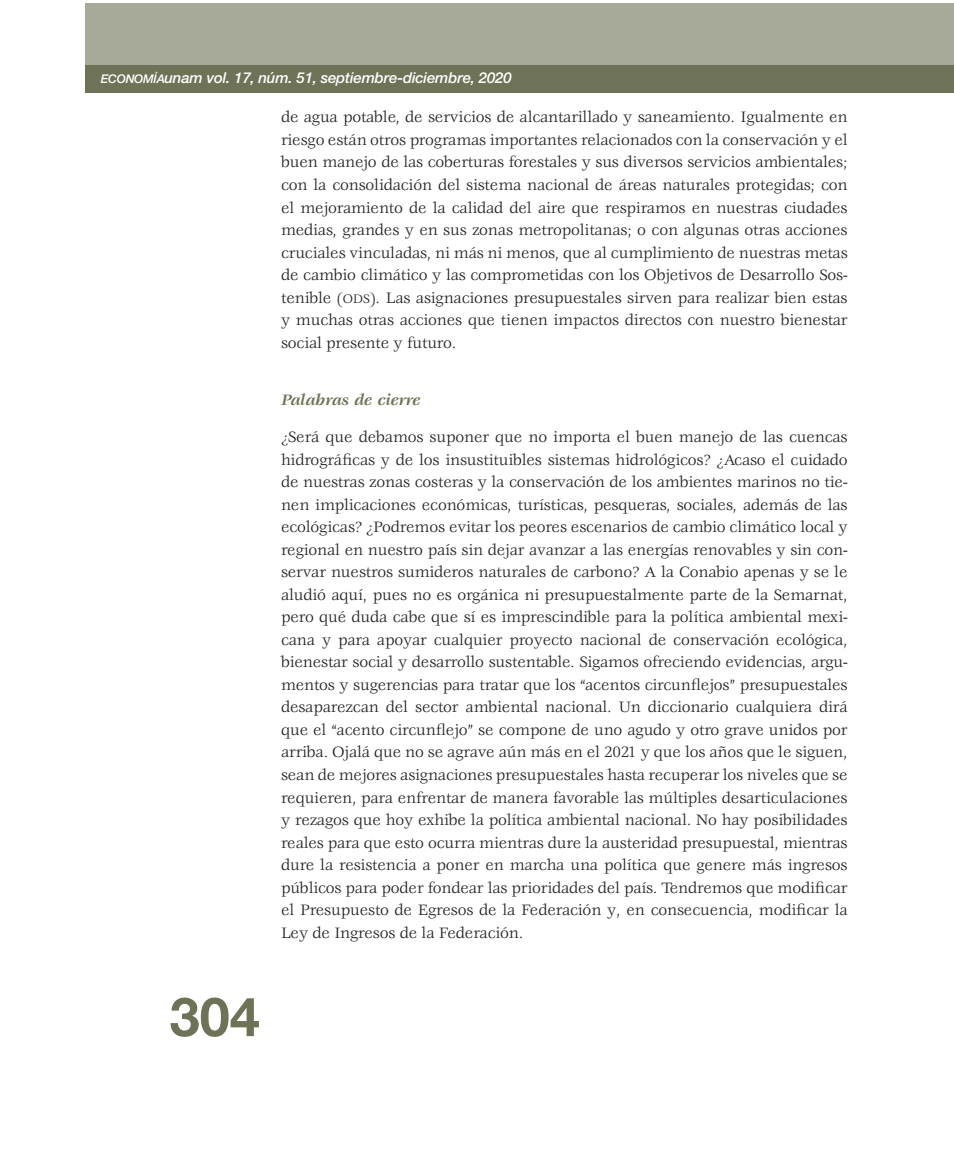
<style>
.page{position:relative;width:954px;height:1149px;background:#fff}
.page>*{position:absolute;margin:0;border:0;box-sizing:border-box;transform-origin:0 0}
.t1{font:700 54px "Helvetica Neue LT Std";color:#6e7256}
.INICIO_TXT{font:16.5px/22.5px "Veljovic";letter-spacing:-.01em;color:#231f20;text-align:justify}
.SUBTITULO{font:italic 700 16.5px "Veljovic";color:#6e7256}
.t2{font:italic 500 15px "Helvetica Neue LT Std";letter-spacing:-.01em;color:#fff}
.s1{font-family:"Helvetica Neue LT Std Md It SC800";font-weight:400;font-style:normal;font-size:12px}
.s2{font-size:13.5px}
</style>
<div class="page">
<div style="left:85px;top:3px;width:869px;height:67px;background:#a8aa99"></div>
<div style="left:85px;top:66px;width:869px;height:27px;background:#6e7256"></div>
<p class="t2" style="left:101px;top:69px;width:412px"><span class="s1">ECONOMÍA</span>unam vol. 17, núm. 51, septiembre-diciembre, 2020</p>
<p class="INICIO_TXT" style="left:281px;top:107px;width:568px">de agua potable, de servicios de alcantarillado y saneamiento. Igualmente en riesgo están otros programas importantes relacionados con la conservación y el buen manejo de las coberturas forestales y sus diversos servicios ambientales; con la consolidación del sistema nacional de áreas naturales protegidas; con el mejoramiento de la calidad del aire que respiramos en nuestras ciudades medias, grandes y en sus zonas metropolitanas; o con algunas otras acciones cruciales vinculadas, ni más ni menos, que al cumplimiento de nuestras metas de cambio climático y las comprometidas con los Objetivos de Desarrollo Sos&shy;tenible (<span class="s2">ODS</span>). Las asignaciones presupuestales sirven para realizar bien estas y muchas otras acciones que tienen impactos directos con nuestro bienestar social presente y futuro.</p>
<p class="SUBTITULO" style="left:281px;top:390px;width:141px">Palabras de cierre</p>
<p class="INICIO_TXT" style="left:281px;top:426px;width:568px">¿Será que debamos suponer que no importa el buen manejo de las cuencas hidrográficas y de los insustituibles sistemas hidrológicos? ¿Acaso el cuidado de nuestras zonas costeras y la conservación de los ambientes marinos no tie&shy;nen implicaciones económicas, turísticas, pesqueras, sociales, además de las ecológicas? ¿Podremos evitar los peores escenarios de cambio climático local y regional en nuestro país sin dejar avanzar a las energías renovables y sin con&shy;servar nuestros sumideros naturales de carbono? A la Conabio apenas y se le aludió aquí, pues no es orgánica ni presupuestalmente parte de la Semarnat, pero qué duda cabe que sí es imprescindible para la política ambiental mexi&shy;cana y para apoyar cualquier proyecto nacional de conservación ecológica, bienestar social y desarrollo sustentable. Sigamos ofreciendo evidencias, argu&shy;mentos y sugerencias para tratar que los “acentos circunflejos” presupuestales desaparezcan del sector ambiental nacional. Un diccionario cualquiera dirá que el “acento circunflejo” se compone de uno agudo y otro grave unidos por arriba. Ojalá que no se agrave aún más en el 2021 y que los años que le siguen, sean de mejores asignaciones presupuestales hasta recuperar los niveles que se requieren, para enfrentar de manera favorable las múltiples desarticulaciones y rezagos que hoy exhibe la política ambiental nacional. No hay posibilidades reales para que esto ocurra mientras dure la austeridad presupuestal, mientras dure la resistencia a poner en marcha una política que genere más ingresos públicos para poder fondear las prioridades del país. Tendremos que modificar el Presupuesto de Egresos de la Federación y, en consecuencia, modificar la Ley de Ingresos de la Federación.</p>
<h1 class="t1" style="left:170px;top:983px;width:92px">304</h1>
</div>
